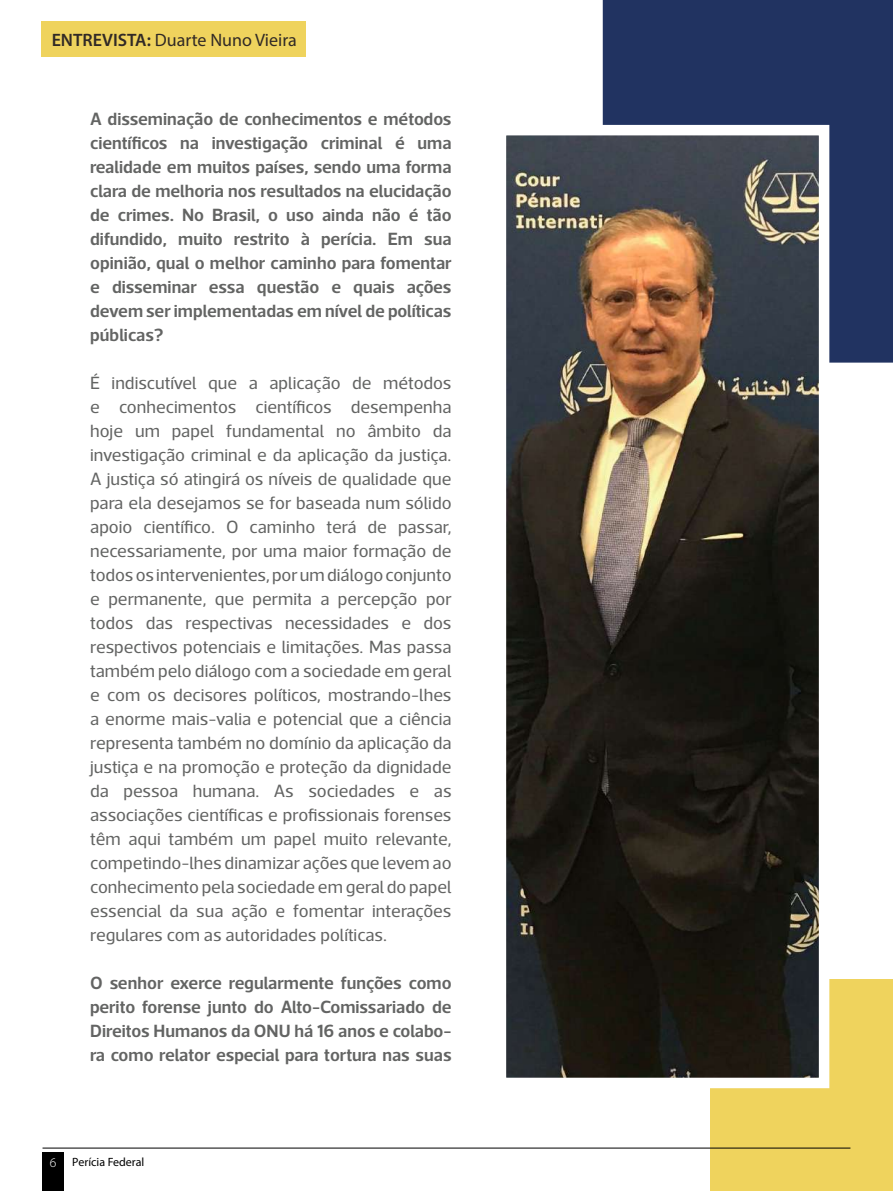
<style>
.page{position:relative;width:893px;height:1191px;background:#fff}
.page>*{position:absolute;margin:0;border:0;box-sizing:border-box;transform-origin:0 0}
.t1{font:18px/24px "Acto";color:#636463;text-align:justify}
.t2{font:600 18px/24px "Acto";color:#636463;text-align:justify}
.t3{font:18px "Myriad Pro";color:#312a26}
.t4{font:300 13.5px "Myriad Pro";color:#fff}
.t5{font:12px "Myriad Pro";color:#000}
.s1{font-weight:600}
</style>
<div class="page">
<div style="left:602px;top:0;width:291px;height:363px;background:#213361"></div>
<div style="left:711px;top:979px;width:182px;height:212px;background:#efd35d"></div>
<img style="left:507px;top:136px;width:311px;height:941px">
<div style="left:496px;top:125px;width:333px;height:963px;border:10px solid #fff"></div>
<div style="left:42px;top:21px;width:264px;height:35px;background:#efd35d"></div>
<div style="left:43px;top:1152px;width:21px;height:39px;background:#000"></div>
<hr style="left:43px;top:1147px;width:807px;height:1px;background:#000">
<p class="t3" style="left:52px;top:29px;width:247px"><span class="s1">ENTREVISTA:</span> Duarte Nuno Vieira</p>
<p class="t2" style="left:90px;top:106px;width:363px">A disseminação de conhecimentos e métodos científicos na investigação criminal é uma realidade em muitos países, sendo uma forma clara de melhoria nos resultados na elucidação de crimes. No Brasil, o uso ainda não é tão difundido, muito restrito à perícia. Em sua opinião, qual o melhor caminho para fomentar e disseminar essa questão e quais ações devem ser implementadas em nível de políticas públicas?</p>
<p class="t1" style="left:90px;top:370px;width:363px">É indiscutível que a aplicação de métodos e conhecimentos científicos desempenha hoje um papel fundamental no âmbito da investigação criminal e da aplicação da justiça.<br>A justiça só atingirá os níveis de qualidade que para ela desejamos se for baseada num sólido apoio científico. O caminho terá de passar, necessariamente, por uma maior formação de todos os intervenientes, por um diálogo conjunto e permanente, que permita a percepção por todos das respectivas necessidades e dos respectivos potenciais e limitações. Mas passa também pelo diálogo com a sociedade em geral e com os decisores políticos, mostrando-lhes a enorme mais-valia e potencial que a ciência representa também no domínio da aplicação da justiça e na promoção e proteção da dignidade da pessoa humana. As sociedades e as associações científicas e profissionais forenses têm aqui também um papel muito relevante, competindo-lhes dinamizar ações que levem ao conhecimento pela sociedade em geral do papel essencial da sua ação e fomentar interações regulares com as autoridades políticas.</p>
<p class="t2" style="left:90px;top:970px;width:363px">O senhor exerce regularmente funções como perito forense junto do Alto-Comissariado de Direitos Humanos da ONU há 16 anos e colabo&shy;ra como relator especial para tortura nas suas</p>
<p class="t4" style="left:50px;top:1154px;width:8px">6</p>
<p class="t5" style="left:72px;top:1154px;width:74px">Perícia Federal</p>
</div>
